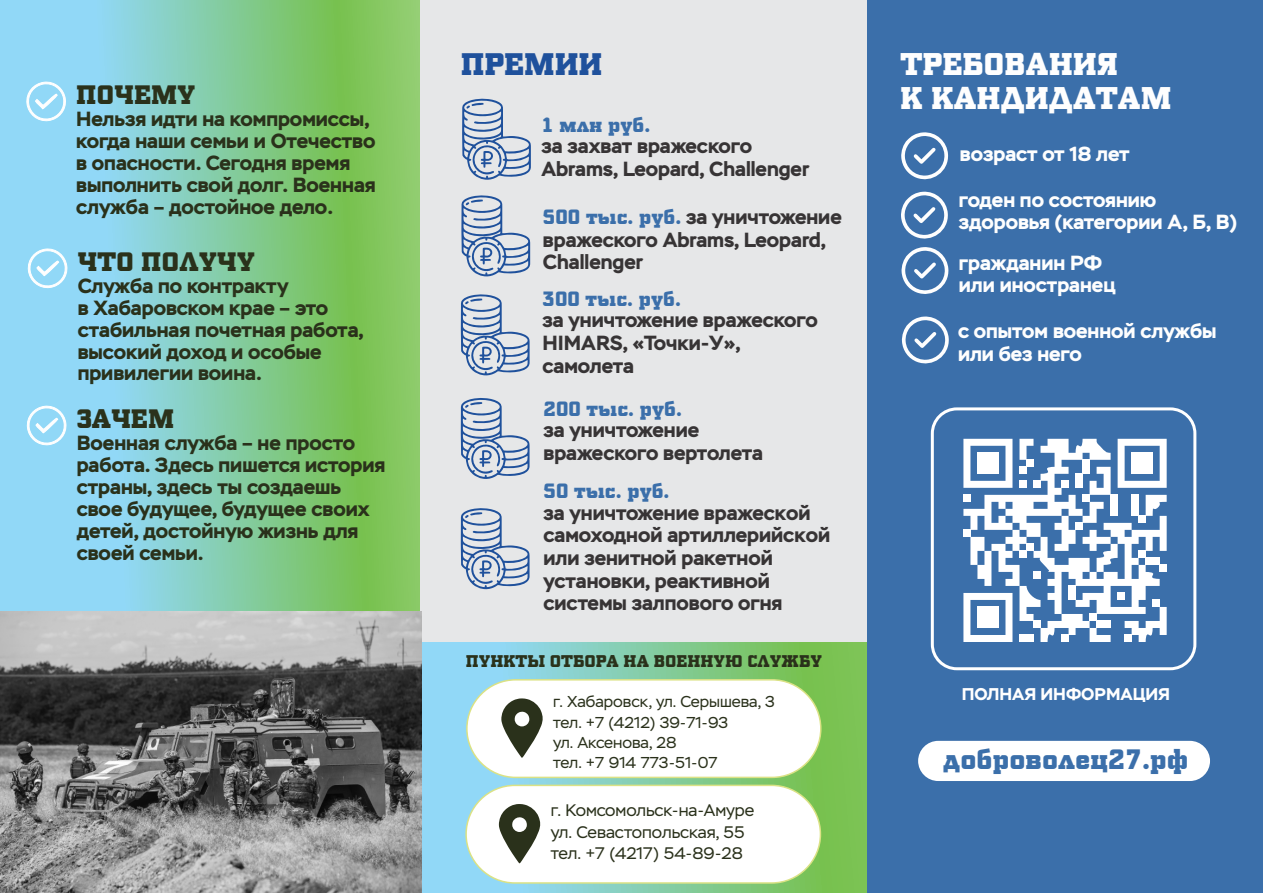
<style>
.page{position:relative;width:1263px;height:893px;background:#fff}
.page>*{position:absolute;margin:0;border:0;box-sizing:border-box;transform-origin:0 0}
.t1{font:900 31.05px/33.6px "PF Synch Pro";color:#fefefe}
.t2{font:900 30.75px "PF Synch Pro";color:#1f519c}
.t3{font:900 27.75px "PF Synch Pro";color:#3b6faa}
.t4{font:900 26.4px "PF Synch Pro";color:#2a311b}
.t5{font:700 20.4px/21.9px "Stem";color:#2a311b}
.t6{font:700 20.4px/22.6px "Stem";color:#373435}
.t7{font:700 20.4px/22.6px "Stem";color:#fefefe}
.t8{font:900 20.4px "PF Synch Pro";color:#3b6faa}
.t9{font:700 16.95px "Stem";color:#fff}
.t10{font:16.8px/21.6px "Stem";color:#2a311b}
.t11{font:900 16.8px "PF Synch Pro";color:#2a311b}
.t12{font:15.75px/20.4px "Stem";color:#2a311b}
.s1{font-family:"PF Synch Pro";font-weight:900;color:#3b6faa}
</style>
<div class="page">
<svg style="left:421px;top:641px;width:446px;height:252px;background:#86cca5"></svg>
<div style="left:465px;top:785px;width:356px;height:99px;background:#fff;border:2px solid #dbe285;border-radius:49px"></div>
<div style="left:466px;top:679px;width:355px;height:99px;background:#fff;border:2px solid #dbe285;border-radius:49px"></div>
<div style="left:420px;top:0;width:447px;height:641px;background:#e6e7e8"></div>
<div style="left:867px;top:0;width:396px;height:893px;background:#3b6faa"></div>
<svg style="left:0;top:0;width:420px;height:612px;background:#87ceac"></svg>
<svg style="left:461px;top:508px;width:69px;height:82px"></svg>
<svg style="left:461px;top:398px;width:69px;height:81px"></svg>
<svg style="left:461px;top:294px;width:69px;height:82px"></svg>
<svg style="left:462px;top:98px;width:69px;height:82px"></svg>
<svg style="left:963px;top:438px;width:204px;height:204px"></svg>
<div style="left:1131px;top:495px;width:8px;height:21px;background:#fff"></div>
<div style="left:1110px;top:495px;width:7px;height:21px;background:#fff"></div>
<div style="left:1096px;top:621px;width:14px;height:7px;background:#fff"></div>
<div style="left:1146px;top:558px;width:14px;height:7px;background:#fff"></div>
<div style="left:1068px;top:586px;width:7px;height:14px;background:#fff"></div>
<div style="left:1075px;top:474px;width:7px;height:14px;background:#fff"></div>
<div style="left:1082px;top:460px;width:7px;height:14px;background:#fff"></div>
<div style="left:1019px;top:635px;width:14px;height:7px;background:#fff"></div>
<div style="left:1061px;top:481px;width:7px;height:7px;background:#fff"></div>
<div style="left:1033px;top:621px;width:7px;height:7px;background:#fff"></div>
<div style="left:1061px;top:635px;width:7px;height:7px;background:#fff"></div>
<div style="left:1139px;top:516px;width:7px;height:7px;background:#fff"></div>
<div style="left:1019px;top:481px;width:7px;height:7px;background:#fff"></div>
<div style="left:1082px;top:495px;width:7px;height:7px;background:#fff"></div>
<div style="left:963px;top:495px;width:7px;height:7px;background:#fff"></div>
<div style="left:1033px;top:481px;width:7px;height:7px;background:#fff"></div>
<div style="left:1153px;top:600px;width:7px;height:7px;background:#fff"></div>
<div style="left:1019px;top:467px;width:7px;height:7px;background:#fff"></div>
<div style="left:1026px;top:460px;width:7px;height:7px;background:#fff"></div>
<div style="left:1026px;top:544px;width:7px;height:7px;background:#fff"></div>
<div style="left:1089px;top:614px;width:7px;height:7px;background:#fff"></div>
<div style="left:1019px;top:551px;width:7px;height:7px;background:#fff"></div>
<div style="left:1139px;top:551px;width:7px;height:7px;background:#fff"></div>
<div style="left:1075px;top:523px;width:7px;height:7px;background:#fff"></div>
<div style="left:963px;top:530px;width:7px;height:7px;background:#fff"></div>
<div style="left:1160px;top:565px;width:7px;height:7px;background:#fff"></div>
<div style="left:1033px;top:572px;width:7px;height:7px;background:#fff"></div>
<div style="left:1124px;top:635px;width:7px;height:7px;background:#fff"></div>
<div style="left:1117px;top:593px;width:7px;height:7px;background:#fff"></div>
<div style="left:931px;top:407px;width:265px;height:263px;border:3px solid #fff;border-radius:25px"></div>
<div style="left:918px;top:741px;width:292px;height:40px;background:#fff;border:2px solid #fff;border-radius:19px"></div>
<svg style="left:901px;top:132px;width:48px;height:48px"></svg>
<svg style="left:901px;top:191px;width:48px;height:103px"></svg>
<svg style="left:901px;top:316px;width:48px;height:48px"></svg>
<svg style="left:26px;top:81px;width:41px;height:41px"></svg>
<svg style="left:461px;top:195px;width:70px;height:82px"></svg>
<svg style="left:501px;top:698px;width:42px;height:60px"></svg>
<svg style="left:499px;top:804px;width:42px;height:60px"></svg>
<svg style="left:27px;top:248px;width:41px;height:41px"></svg>
<svg style="left:26px;top:405px;width:41px;height:41px"></svg>
<img style="left:0;top:612px;width:421px;height:281px">
<p class="t4" style="left:76px;top:84px;width:121px">ПОЧЕМУ</p>
<p class="t5" style="left:76px;top:108px;width:301px">Нельзя идти на компромиссы, когда наши семьи и Отечество в опасности. Сегодня время выполнить свой долг. Военная служба – достойное дело.</p>
<p class="t4" style="left:78px;top:251px;width:179px">ЧТО ПОЛУЧУ</p>
<p class="t5" style="left:78px;top:275px;width:288px">Служба по контракту<br>в Хабаровском крае – это стабильная почетная работа, высокий доход и особые привилегии воина.</p>
<p class="t4" style="left:77px;top:408px;width:99px">ЗАЧЕМ</p>
<p class="t5" style="left:77px;top:432px;width:310px">Военная служба – не просто работа. Здесь пишется история страны, здесь ты создаешь свое будущее, будущее своих детей, достойную жизнь для своей семьи.</p>
<h2 class="t2" style="left:461px;top:52px;width:143px">ПРЕМИИ</h2>
<p class="t8" style="left:541px;top:117px;width:110px">1 млн руб.</p>
<p class="t6" style="left:541px;top:135px;width:269px">за захват вражеского<br>Abrams, Leopard, Challenger</p>
<p class="t6" style="left:543px;top:206px;width:300px"><span class="s1">500 тыс. руб.</span> за уничтожение вражеского Abrams, Leopard,<br>Challenger</p>
<p class="t8" style="left:542px;top:291px;width:140px">300 тыс. руб.</p>
<p class="t6" style="left:542px;top:309px;width:277px">за уничтожение вражеского<br>HIMARS, «Точки-У», самолета</p>
<p class="t8" style="left:543px;top:401px;width:140px">200 тыс. руб.</p>
<p class="t6" style="left:543px;top:419px;width:221px">за уничтожение вражеского вертолета</p>
<p class="t8" style="left:543px;top:483px;width:127px">50 тыс. руб.</p>
<p class="t6" style="left:543px;top:501px;width:288px">за уничтожение вражеской самоходной артиллерийской или зенитной ракетной установки, реактивной системы залпового огня</p>
<p class="t11" style="left:466px;top:655px;width:358px">ПУНКТЫ ОТБОРА НА ВОЕННУЮ СЛУЖБУ</p>
<p class="t12" style="left:553px;top:693px;width:223px">г. Хабаровск, ул. Серышева, 3 тел. +7 (4212) 39-71-93<br>ул. Аксенова, 28<br>тел. +7 914 773-51-07</p>
<p class="t10" style="left:551px;top:800px;width:205px">г. Комсомольск-на-Амуре ул. Севастопольская, 55 тел. +7 (4217) 54-89-28</p>
<h1 class="t1" style="left:900px;top:51px;width:272px">ТРЕБОВАНИЯ<br>К КАНДИДАТАМ</h1>
<p class="t7" style="left:960px;top:142px;width:171px">возраст от 18 лет</p>
<p class="t7" style="left:959px;top:188px;width:280px">годен по состоянию здоровья (категории А, Б, В)</p>
<p class="t7" style="left:959px;top:251px;width:158px">гражданин РФ или иностранец</p>
<p class="t7" style="left:958px;top:320px;width:260px">с опытом военной службы или без него</p>
<p class="t9" style="left:962px;top:683px;width:210px">ПОЛНАЯ ИНФОРМАЦИЯ</p>
<h3 class="t3" style="left:943px;top:748px;width:247px">доброволец27.рф</h3>
</div>
